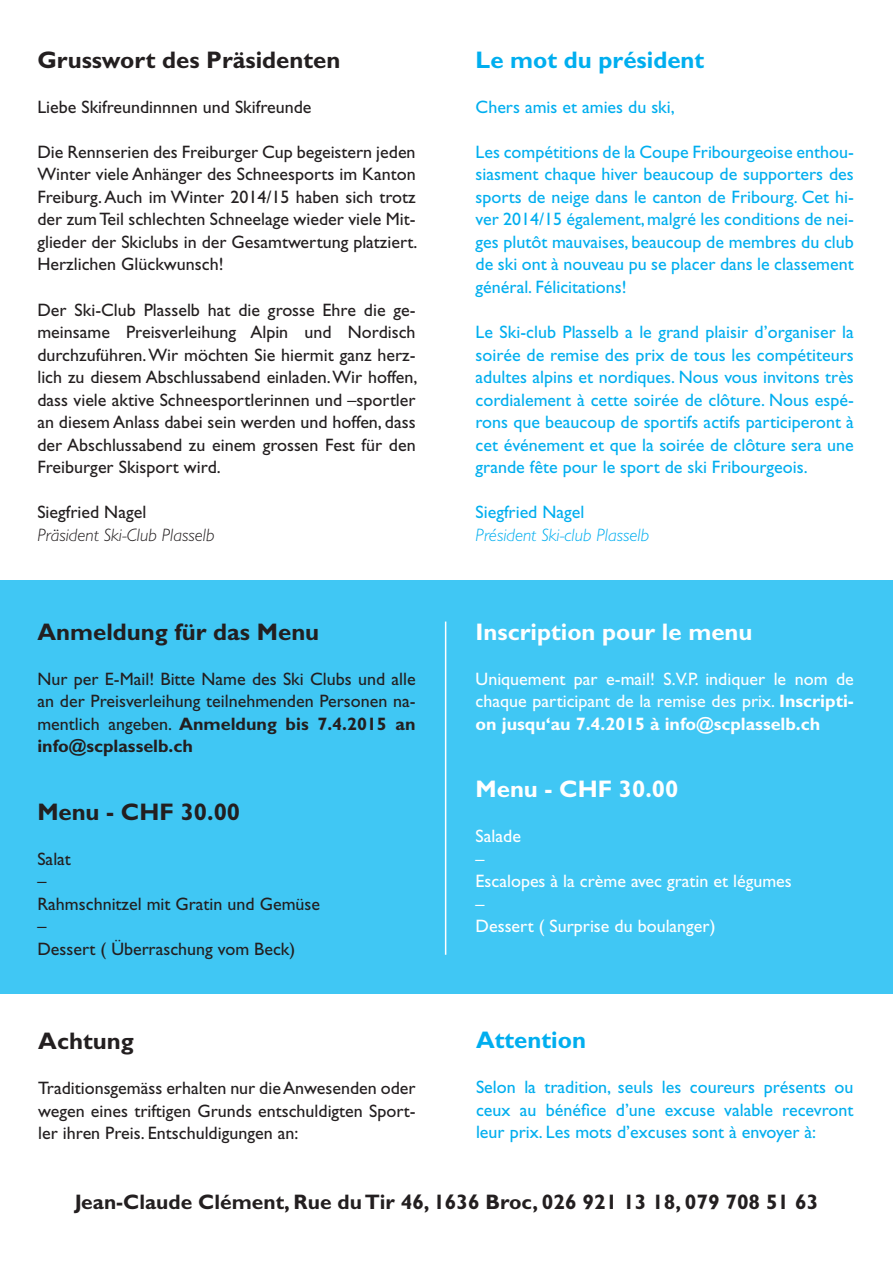
<style>
.page{position:relative;width:893px;height:1263px;background:#fff}
.page>*{position:absolute;margin:0;border:0;box-sizing:border-box;transform-origin:0 0}
.t1{font:700 24px "Gill Sans";color:#231f20}
.t2{font:700 24px "Gill Sans";color:#fff}
.t3{font:700 24px "Gill Sans";color:#00aeef}
.t4{font:700 21px "Gill Sans";color:#231f20}
.t5{font:18px/22.5px "Gill Sans";color:#231f20;text-align:justify}
.t6{font:18px/22.5px "Gill Sans";color:#00aeef;text-align:justify}
.t7{font:18px/22.5px "Gill Sans";color:#fff;text-align:justify}
.t8{font:italic 300 18px "Gill Sans";color:#231f20}
.t9{font:italic 300 18px "Gill Sans";color:#00aeef}
.s1{font-weight:700}
</style>
<div class="page">
<div style="left:0;top:580px;width:893px;height:414px;background:#40c7f4"></div>
<hr style="left:445px;top:621px;width:1px;height:334px;background:#fff">
<h1 class="t1" style="left:37px;top:46px;width:305px">Grusswort des Präsidenten</h1>
<p class="t5" style="left:37px;top:96px;width:276px">Liebe Skifreundinnnen und Skifreunde</p>
<p class="t5" style="left:37px;top:141px;width:381px">Die Rennserien des Freiburger Cup begeistern jeden Winter viele Anhänger des Schneesports im Kanton Freiburg. Auch im Winter 2014/15 haben sich trotz der zum Teil schlechten Schneelage wieder viele Mit&shy;glieder der Skiclubs in der Gesamtwertung platziert.<br>Herzlichen Glückwunsch!</p>
<p class="t5" style="left:37px;top:298px;width:381px">Der Ski-Club Plasselb hat die grosse Ehre die ge&shy;meinsame Preisverleihung Alpin und Nordisch durchzuführen. Wir möchten Sie hiermit ganz herz&shy;lich zu diesem Abschlussabend einladen. Wir hoffen, dass viele aktive Schneesportlerinnen und –sportler an diesem Anlass dabei sein werden und hoffen, dass der Abschlussabend zu einem grossen Fest für den Freiburger Skisport wird.</p>
<p class="t5" style="left:37px;top:501px;width:110px">Siegfried Nagel</p>
<p class="t8" style="left:37px;top:524px;width:179px">Präsident Ski-Club Plasselb</p>
<h1 class="t1" style="left:37px;top:617px;width:283px">Anmeldung für das Menu</h1>
<p class="t5" style="left:37px;top:667px;width:380px">Nur per E-Mail! Bitte Name des Ski Clubs und alle an der Preisverleihung teilnehmenden Personen na&shy;mentlich angeben. <span class="s1">Anmeldung bis 7.4.2015 an info@scplasselb.ch</span></p>
<h1 class="t1" style="left:37px;top:797px;width:204px">Menu - CHF 30.00</h1>
<p class="t5" style="left:37px;top:847px;width:284px;text-align:left">Salat<br>–<br>Rahmschnitzel mit Gratin und Gemüse –<br>Dessert ( Überraschung vom Beck)</p>
<h1 class="t1" style="left:38px;top:1027px;width:97px">Achtung</h1>
<p class="t5" style="left:38px;top:1077px;width:379px">Traditionsgemäss erhalten nur die Anwesenden oder wegen eines triftigen Grunds entschuldigten Sport&shy;ler ihren Preis. Entschuldigungen an:</p>
<h1 class="t3" style="left:476px;top:46px;width:230px">Le mot du président</h1>
<p class="t6" style="left:476px;top:96px;width:201px">Chers amis et amies du ski,</p>
<p class="t6" style="left:476px;top:141px;width:380px">Les compétitions de la Coupe Fribourgeoise enthou&shy;siasment chaque hiver beaucoup de supporters des sports de neige dans le canton de Fribourg. Cet hi&shy;ver 2014/15 également, malgré les conditions de nei&shy;ges plutôt mauvaises, beaucoup de membres du club de ski ont à nouveau pu se placer dans le classement général. Félicitations!</p>
<p class="t6" style="left:476px;top:321px;width:380px">Le Ski-club Plasselb a le grand plaisir d’organiser la soirée de remise des prix de tous les compétiteurs adultes alpins et nordiques. Nous vous invitons très cordialement à cette soirée de clôture. Nous espé&shy;rons que beaucoup de sportifs actifs participeront à cet événement et que la soirée de clôture sera une grande fête pour le sport de ski Fribourgeois.</p>
<p class="t6" style="left:476px;top:501px;width:110px">Siegfried Nagel</p>
<p class="t9" style="left:476px;top:524px;width:175px">Président Ski-club Plasselb</p>
<h1 class="t2" style="left:476px;top:617px;width:278px">Inscription pour le menu</h1>
<p class="t7" style="left:476px;top:667px;width:380px">Uniquement par e-mail! S.V.P. indiquer le nom de chaque participant de la remise des prix. <span class="s1">Inscripti&shy;on jusqu‘au 7.4.2015 à info@scplasselb.ch</span></p>
<h1 class="t2" style="left:476px;top:775px;width:204px">Menu - CHF 30.00</h1>
<p class="t7" style="left:476px;top:825px;width:318px;text-align:left">Salade<br>–<br>Escalopes à la crème avec gratin et légumes –<br>Dessert ( Surprise du boulanger)</p>
<h1 class="t3" style="left:476px;top:1026px;width:111px">Attention</h1>
<p class="t6" style="left:476px;top:1076px;width:379px">Selon la tradition, seuls les coureurs présents ou ceux au bénéfice d’une excuse valable recevront leur prix. Les mots d’excuses sont à envoyer à:</p>
<p class="t4" style="left:75px;top:1189px;width:745px">Jean-Claude Clément, Rue du Tir 46, 1636 Broc, 026 921 13 18, 079 708 51 63</p>
</div>
